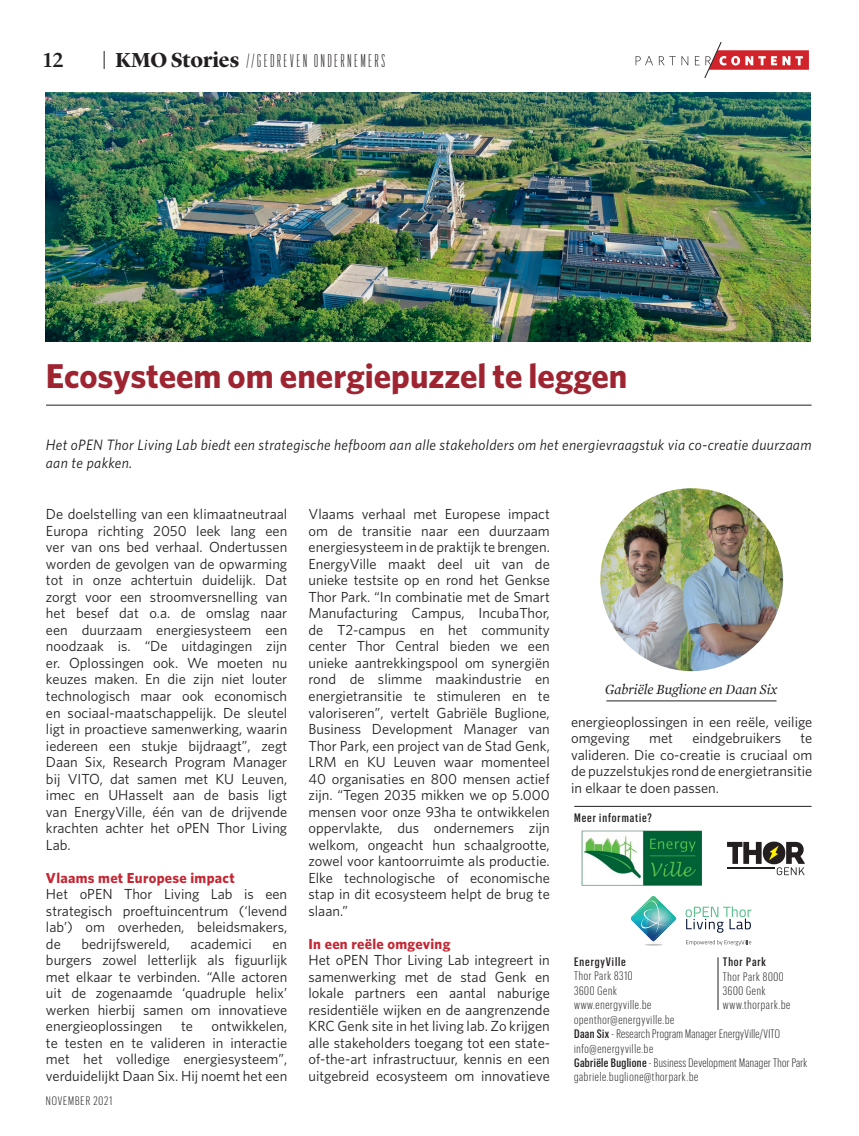
<style>
.page{position:relative;width:859px;height:1136px;background:#fff}
.page>*{position:absolute;margin:0;border:0;box-sizing:border-box;transform-origin:0 0}
.head_L1000{font:700 34.5px "Whitney";color:#9f2431}
.pagnr{font:500 21px "Lyon Display";color:#231f20}
.head_label_L1000{font:300 18px "Graphik XXX Cond";letter-spacing:.16em;color:#231f20}
.Paragraph_Style_1{font:italic 15px/18px "Whitney";letter-spacing:.02em;color:#1a191e}
.t1{font:14.55px/16.5px "Whitney";color:#231f20;text-align:justify}
.Tussentitels{font:700 14.55px "Whitney";letter-spacing:.02em;color:#c42734}
.Paragraph_Style_2{font:italic 14.25px "Mercury Text G1";letter-spacing:-.01em;color:#1a191e}
.folio{font:300 12px "Graphik X Cond";letter-spacing:.06em;color:#231f20}
.folio-2{font:300 12px "Graphik X Cond";letter-spacing:.03em;color:#231f20}
.folio-3{font:500 12px "Graphik X Cond";letter-spacing:.075em;color:#231f20}
.s1{font-family:"Lyon Display";font-weight:700;font-size:21px}
.s2{font-weight:500}
</style>
<div class="page">
<img style="left:46px;top:93px;width:764px;height:249px">
<svg style="left:104px;top:51px;width:1px;height:18px"></svg>
<svg style="left:636px;top:42px;width:173px;height:36px"></svg>
<hr style="left:46px;top:405px;width:765px;height:1px;background:#231f20">
<img style="left:600px;top:488px;width:183px;height:183px;border-radius:91px">
<hr style="left:574px;top:805px;width:237px;height:1px;background:#231f20">
<img style="left:582px;top:830px;width:119px;height:55px">
<svg style="left:727px;top:841px;width:78px;height:34px"></svg>
<hr style="left:718px;top:957px;width:1px;height:52px;background:#231f20">
<hr style="left:606px;top:700px;width:170px;height:1px;background:#231f20">
<svg style="left:631px;top:896px;width:45px;height:49px"></svg>
<svg style="left:686px;top:906px;width:65px;height:26px"></svg>
<svg style="left:686px;top:940px;width:65px;height:5px"></svg>
<p class="pagnr" style="left:44px;top:44px;width:22px">12</p>
<p class="head_label_L1000" style="left:116px;top:50px;width:271px"><span class="s1">KMO Stories</span> //GEDREVEN ONDERNEMERS</p>
<p class="head_L1000" style="left:46px;top:355px;width:583px">Ecosysteem om energiepuzzel te leggen</p>
<p class="Paragraph_Style_1" style="left:46px;top:436px;width:767px">Het oPEN Thor Living Lab biedt een strategische hefboom aan alle stakeholders om het energievraagstuk via co-creatie duurzaam aan te pakken.</p>
<p class="t1" style="left:46px;top:506px;width:243px">De doelstelling van een klimaatneutraal Europa richting 2050 leek lang een ver van ons bed verhaal. Ondertussen worden de gevolgen van de opwarming tot in onze achtertuin duidelijk. Dat zorgt voor een stroomversnelling van het besef dat o.a. de omslag naar een duurzaam energiesysteem een noodzaak is. “De uitdagingen zijn er. Oplossingen ook. We moeten nu keuzes maken. En die zijn niet louter technologisch maar ook economisch en sociaal-maatschappelijk. De sleutel ligt in proactieve samenwerking, waarin iedereen een stukje bijdraagt”, zegt Daan Six, Research Program Manager bij VITO, dat samen met KU Leuven, imec en UHasselt aan de basis ligt van EnergyVille, één van de drijvende krachten achter het oPEN Thor Living Lab.</p>
<p class="Tussentitels" style="left:46px;top:868px;width:190px">Vlaams met Europese impact</p>
<p class="t1" style="left:46px;top:885px;width:243px">Het oPEN Thor Living Lab is een strategisch proeftuincentrum (‘levend lab’) om overheden, beleidsmakers, de</p>
<p class="t1" style="left:81px;top:935px;width:90px">bedrijfswereld,</p>
<p class="t1" style="left:191px;top:935px;width:63px">academici</p>
<p class="t1" style="left:46px;top:935px;width:243px;text-indent:227px">en burgers zowel letterlijk als figuurlijk met elkaar te verbinden. “Alle actoren uit de zogenaamde ‘quadruple helix’ werken hierbij samen om innovatieve energieoplossingen</p>
<p class="t1" style="left:46px;top:1017px;width:243px;text-indent:166px">ontwikkelen, te testen en te valideren in interactie met het volledige energiesysteem”, verduidelijkt Daan Six. Hij noemt het een</p>
<p class="t1" style="left:181px;top:1017px;width:13px">te</p>
<p class="folio" style="left:46px;top:1092px;width:68px">NOVEMBER 2021</p>
<p class="t1" style="left:309px;top:506px;width:243px">Vlaams verhaal met Europese impact om de transitie naar een duurzaam energiesysteem in de praktijk te brengen.</p>
<p class="t1" style="left:309px;top:555px;width:243px">EnergyVille maakt deel uit van de unieke testsite op en rond het Genkse Thor Park. “In combinatie met de Smart Manufacturing Campus, IncubaThor, de T2-campus en het community center Thor Central bieden we een unieke aantrekkingspool om synergiën rond de slimme maakindustrie en energietransitie te stimuleren en te valoriseren”, vertelt Gabriële Buglione, Business Development Manager van Thor Park, een project van de Stad Genk, LRM en KU Leuven waar momenteel 40 organisaties en 800 mensen actief zijn. “Tegen 2035 mikken we op 5.000 mensen voor onze 93ha te ontwikkelen oppervlakte, dus ondernemers zijn welkom, ongeacht hun schaalgrootte, zowel voor kantoorruimte als productie.<br>Elke technologische of economische stap in dit ecosysteem helpt de brug te slaan.”</p>
<p class="Tussentitels" style="left:309px;top:934px;width:143px">In een reële omgeving</p>
<p class="t1" style="left:309px;top:951px;width:243px">Het oPEN Thor Living Lab integreert in samenwerking met de stad Genk en lokale partners een aantal naburige residentiële wijken en de aangrenzende KRC Genk site in het living lab. Zo krijgen alle stakeholders toegang tot een state&shy;of-the-art infrastructuur, kennis en een uitgebreid ecosysteem om innovatieve</p>
<p class="Paragraph_Style_2" style="left:605px;top:680px;width:174px">Gabriële Buglione en Daan Six</p>
<p class="t1" style="left:571px;top:713px;width:243px">energieoplossingen in een reële, veilige omgeving</p>
<p class="t1" style="left:649px;top:729px;width:25px">met</p>
<p class="t1" style="left:692px;top:729px;width:90px">eindgebruikers</p>
<p class="t1" style="left:571px;top:729px;width:243px;text-indent:229px">te valideren. Die co-creatie is cruciaal om de puzzelstukjes rond de energietransitie in elkaar te doen passen.</p>
<p class="folio-3" style="left:574px;top:809px;width:79px">Meer informatie?</p>
<p class="folio-3" style="left:574px;top:953px;width:53px">EnergyVille</p>
<p class="folio" style="left:574px;top:968px;width:60px">Thor Park 8310</p>
<p class="folio" style="left:574px;top:982px;width:44px">3600 Genk</p>
<p class="folio" style="left:574px;top:997px;width:79px">www.energyville.be</p>
<p class="folio" style="left:574px;top:1011px;width:102px">openthor@energyville.be</p>
<p class="folio-2" style="left:574px;top:1025px;width:207px"><span class="s2">Daan Six</span> - Research Program Manager EnergyVille/VITO</p>
<p class="folio" style="left:574px;top:1040px;width:81px">info@energyville.be</p>
<p class="folio-2" style="left:574px;top:1054px;width:235px"><span class="s2">Gabriële Buglione</span> - Business Development Manager Thor Park</p>
<p class="folio" style="left:574px;top:1069px;width:126px">gabriele.buglione@thorpark.be</p>
<p class="folio-3" style="left:723px;top:953px;width:45px">Thor Park</p>
<p class="folio" style="left:723px;top:968px;width:62px">Thor Park 8000</p>
<p class="folio" style="left:723px;top:982px;width:44px">3600 Genk</p>
<p class="folio" style="left:723px;top:997px;width:69px">www.thorpark.be</p>
</div>
